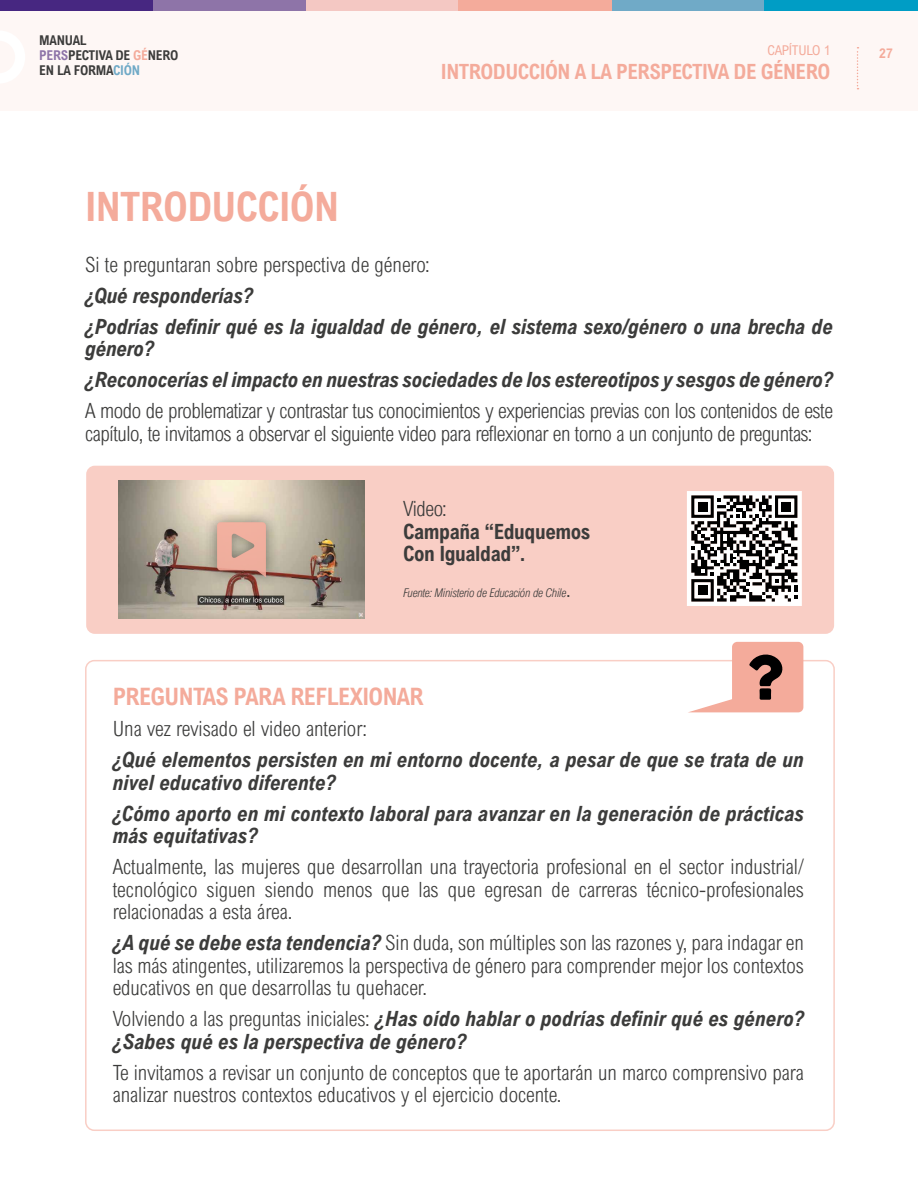
<style>
.page{position:relative;width:918px;height:1188px;background:#fff}
.page>*{position:absolute;margin:0;border:0;box-sizing:border-box;transform-origin:0 0}
.t1{font:700 40.5px "Arial Nova Cond";letter-spacing:-.015em;color:#f4ab9b}
.t2{font:700 24px "Arial Nova Cond";letter-spacing:-.025em;color:#f4ab9b}
.t3{font:300 21px/22.5px "Arial Nova Cond";color:#3c3c3b;text-align:justify}
.t4{font:italic 700 21px/22.5px "Arial Nova Cond";color:#3c3c3b}
.t5{font:300 21px/22.5px "Arial Nova Cond";letter-spacing:-.02em;color:#3c3c3b}
.t6{font:700 21px "Arial Nova Cond";letter-spacing:-.025em;color:#f4ab9b}
.t7{font:700 21px/22.5px "Arial Nova Cond";letter-spacing:-.02em;color:#3c3c3b}
.t8{font:700 13.5px/15px "Arial Nova Cond";letter-spacing:-.02em;color:#3c3c3b}
.t9{font:13.5px "Arial Nova Cond";letter-spacing:-.025em;color:#f4ab9b}
.t10{font:700 13.5px "Arial Nova Cond";color:#f4ab9b}
.t11{font:italic 300 12px "Arial Nova Cond";letter-spacing:-.02em;color:#3c3c3b}
.s1{color:#8e74a8}
.s2{color:#f4ab9b}
.s3{color:#70aac7}
.s4{font-style:normal;font-size:21px}
.s5{font-weight:700;font-style:italic}
.s6{font-weight:300;font-style:normal}
</style>
<div class="page">
<div style="left:0;top:0;width:918px;height:111px;background:#fef7f5"></div>
<svg style="left:857px;top:47px;width:2px;height:42px"></svg>
<div style="left:305px;top:0;width:153px;height:10px;background:#f4c8c3"></div>
<div style="left:152px;top:0;width:154px;height:10px;background:#8e74a8"></div>
<div style="left:611px;top:0;width:154px;height:10px;background:#70aac7"></div>
<div style="left:458px;top:0;width:154px;height:10px;background:#f4ab9b"></div>
<div style="left:765px;top:0;width:153px;height:10px;background:#009dc5"></div>
<div style="left:0;top:0;width:152px;height:10px;background:#472781"></div>
<div style="left:86px;top:466px;width:748px;height:168px;background:#f9cec5;border-radius:9px"></div>
<svg style="left:687px;top:491px;width:115px;height:115px;background:#8f8d8d"></svg>
<img style="left:119px;top:481px;width:245px;height:138px">
<svg style="left:688px;top:642px;width:115px;height:70px"></svg>
<div style="left:203px;top:508px;width:77px;height:81px;background:#000;opacity:.52"></div>
<svg style="left:217px;top:522px;width:49px;height:55px;background:#daa393"></svg>
<p class="t8" style="left:39px;top:33px;width:141px">MANUAL<br><span class="s1">PERS</span>PECTIVA DE <span class="s2">GÉ</span>NERO<br>EN LA FORMA<span class="s3">CIÓN</span></p>
<p class="t9" style="left:768px;top:42px;width:64px">CAPÍTULO 1</p>
<p class="t6" style="left:441px;top:59px;width:391px">INTRODUCCIÓN A LA PERSPECTIVA DE GÉNERO</p>
<h1 class="t1" style="left:85px;top:181px;width:256px">INTRODUCCIÓN</h1>
<p class="t3" style="left:85px;top:253px;width:346px">Si te preguntaran sobre perspectiva de género:</p>
<p class="t4" style="left:85px;top:279px;width:749px;line-height:31px">¿Qué responderías?<br>¿Podrías definir qué es la igualdad de género, el sistema sexo/género o una brecha de</p>
<p class="t4" style="left:85px;top:333px;width:749px;line-height:31px">género?<br>¿Reconocerías el impacto en nuestras sociedades de los estereotipos y sesgos de género?</p>
<p class="t5" style="left:85px;top:399px;width:750px">A modo de problematizar y contrastar tus conocimientos y experiencias previas con los contenidos de este capítulo, te invitamos a observar el siguiente video para reflexionar en torno a un conjunto de preguntas:</p>
<p class="t3" style="left:403px;top:497px;width:45px">Video:</p>
<p class="t7" style="left:403px;top:520px;width:189px">Campaña “Eduquemos<br>Con Igualdad”.</p>
<p class="t11" style="left:403px;top:586px;width:169px">Fuente: Ministerio de Educación de Chile<span class="s4">.</span></p>
<p class="t2" style="left:113px;top:682px;width:313px">PREGUNTAS PARA REFLEXIONAR</p>
<p class="t3" style="left:113px;top:717px;width:256px">Una vez revisado el video anterior:</p>
<p class="t4" style="left:113px;top:748px;width:693px">¿Qué elementos persisten en mi entorno docente, a pesar de que se trata de un nivel educativo diferente?</p>
<p class="t4" style="left:113px;top:802px;width:693px">¿Cómo aporto en mi contexto laboral para avanzar en la generación de prácticas más equitativas?</p>
<p class="t3" style="left:113px;top:855px;width:693px">Actualmente, las mujeres que desarrollan una trayectoria profesional en el sector industrial/ tecnológico siguen siendo menos que las que egresan de carreras técnico-profesionales relacionadas a esta área.</p>
<p class="t3" style="left:113px;top:931px;width:693px"><span class="s5">¿A qué se debe esta tendencia?</span> Sin duda, son múltiples son las razones y, para indagar en las más atingentes, utilizaremos la perspectiva de género para comprender mejor los contextos educativos en que desarrollas tu quehacer.</p>
<p class="t4" style="left:113px;top:1007px;width:693px"><span class="s6">Volviendo a las preguntas iniciales:</span> ¿Has oído hablar o podrías definir qué es género? ¿Sabes qué es la perspectiva de género?</p>
<p class="t3" style="left:113px;top:1061px;width:693px">Te invitamos a revisar un conjunto de conceptos que te aportarán un marco comprensivo para analizar nuestros contextos educativos y el ejercicio docente.</p>
<p class="t10" style="left:879px;top:44px;width:15px">27</p>
</div>
